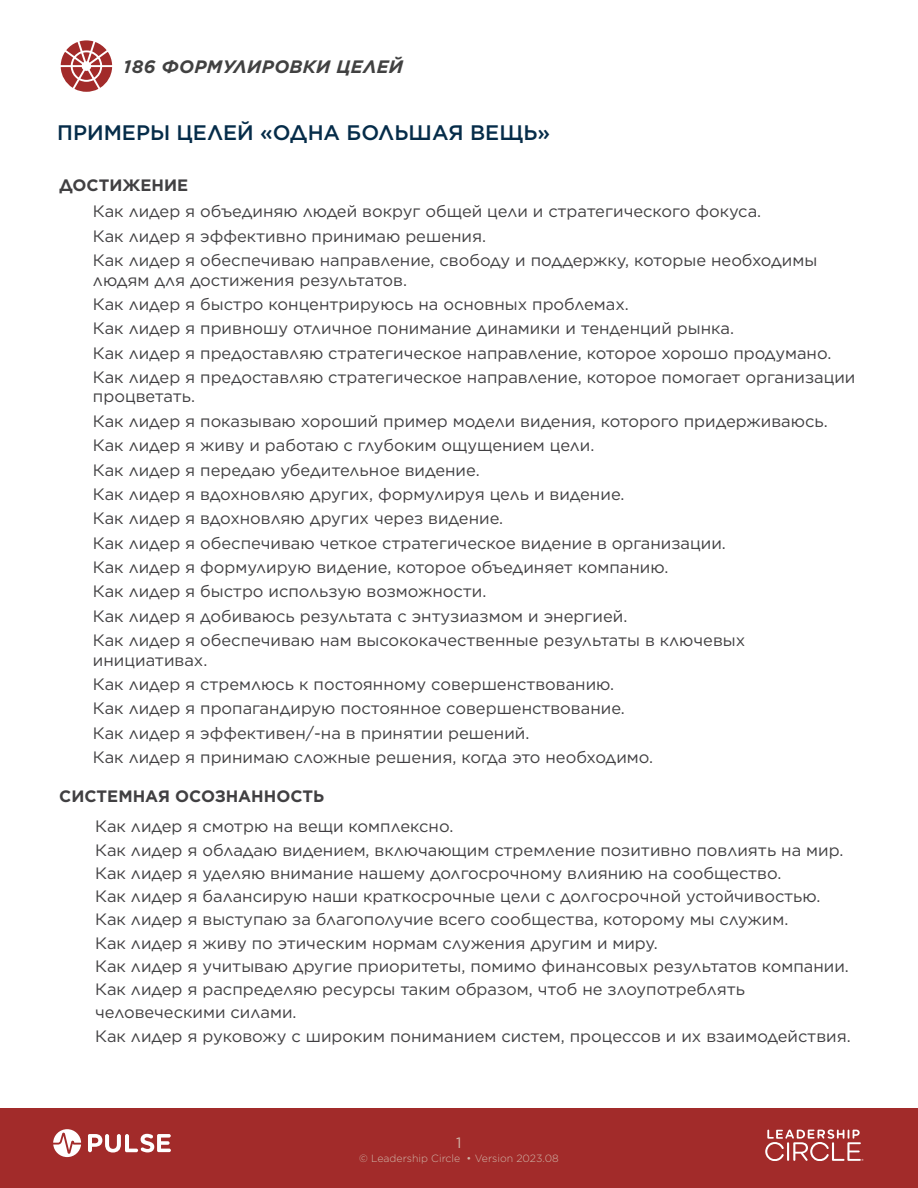
<style>
.page{position:relative;width:918px;height:1188px;background:#fff}
.page>*{position:absolute;margin:0;border:0;box-sizing:border-box;transform-origin:0 0}
.t1{font:500 21px "Gotham";color:#052c49}
.t2{font:italic 700 18px "Gotham";letter-spacing:.015em;color:#414141}
.t3{font:16.5px/24.3px "Gotham";color:#414042}
.t4{font:700 16.5px "Gotham";color:#414042}
.t5{font:15px "Gotham";color:#d0b5a8}
.t6{font:300 10.5px "Gotham";color:#d0b5a8}
</style>
<div class="page">
<svg style="left:61px;top:40px;width:51px;height:52px"></svg>
<div style="left:0;top:1108px;width:918px;height:80px;background:#a22b2a"></div>
<svg style="left:765px;top:1129px;width:98px;height:32px"></svg>
<svg style="left:88px;top:1134px;width:83px;height:19px"></svg>
<svg style="left:53px;top:1129px;width:28px;height:28px"></svg>
<p class="t2" style="left:124px;top:55px;width:281px">186 ФОРМУЛИРОВКИ ЦЕЛЕЙ</p>
<p class="t1" style="left:57px;top:118px;width:494px">ПРИМЕРЫ ЦЕЛЕЙ «ОДНА БОЛЬШАЯ ВЕЩЬ»</p>
<p class="t4" style="left:59px;top:174px;width:131px">ДОСТИЖЕНИЕ</p>
<p class="t3" style="left:93px;top:199px;width:726px">Как лидер я объединяю людей вокруг общей цели и стратегического фокуса.<br>Как лидер я эффективно принимаю решения.<br>Как лидер я обеспечиваю направление, свободу и поддержку, которые необходимы</p>
<p class="t3" style="left:93px;top:267px;width:764px">людям для достижения результатов.<br>Как лидер я быстро концентрируюсь на основных проблемах.<br>Как лидер я привношу отличное понимание динамики и тенденций рынка.<br>Как лидер я предоставляю стратегическое направление, которое хорошо продумано.<br>Как лидер я предоставляю стратегическое направление, которое помогает организации</p>
<p class="t3" style="left:93px;top:384px;width:736px">процветать.<br>Как лидер я показываю хороший пример модели видения, которого придерживаюсь.<br>Как лидер я живу и работаю с глубоким ощущением цели.<br>Как лидер я передаю убедительное видение.<br>Как лидер я вдохновляю других, формулируя цель и видение.<br>Как лидер я вдохновляю других через видение.<br>Как лидер я обеспечиваю четкое стратегическое видение в организации.<br>Как лидер я формулирую видение, которое объединяет компанию.<br>Как лидер я быстро использую возможности.<br>Как лидер я добиваюсь результата с энтузиазмом и энергией.<br>Как лидер я обеспечиваю нам высококачественные результаты в ключевых</p>
<p class="t3" style="left:93px;top:647px;width:562px">инициативах.<br>Как лидер я стремлюсь к постоянному совершенствованию.<br>Как лидер я пропагандирую постоянное совершенствование.<br>Как лидер я эффективен/-на в принятии решений.<br>Как лидер я принимаю сложные решения, когда это необходимо.</p>
<p class="t4" style="left:59px;top:786px;width:267px">СИСТЕМНАЯ ОСОЗНАННОСТЬ</p>
<p class="t3" style="left:95px;top:814px;width:757px;line-height:23.2px">Как лидер я смотрю на вещи комплексно.<br>Как лидер я обладаю видением, включающим стремление позитивно повлиять на мир.<br>Как лидер я уделяю внимание нашему долгосрочному влиянию на сообщество.<br>Как лидер я балансирую наши краткосрочные цели с долгосрочной устойчивостью.<br>Как лидер я выступаю за благополучие всего сообщества, которому мы служим.<br>Как лидер я живу по этическим нормам служения другим и миру.<br>Как лидер я учитываю другие приоритеты, помимо финансовых результатов компании.<br>Как лидер я распределяю ресурсы таким образом, чтоб не злоупотреблять человеческими силами.<br>Как лидер я руковожу с широким пониманием систем, процессов и их взаимодействия.</p>
<p class="t5" style="left:456px;top:1133px;width:7px">1</p>
<p class="t6" style="left:359px;top:1152px;width:201px">© Leadership Circle • Version 2023.08</p>
</div>
